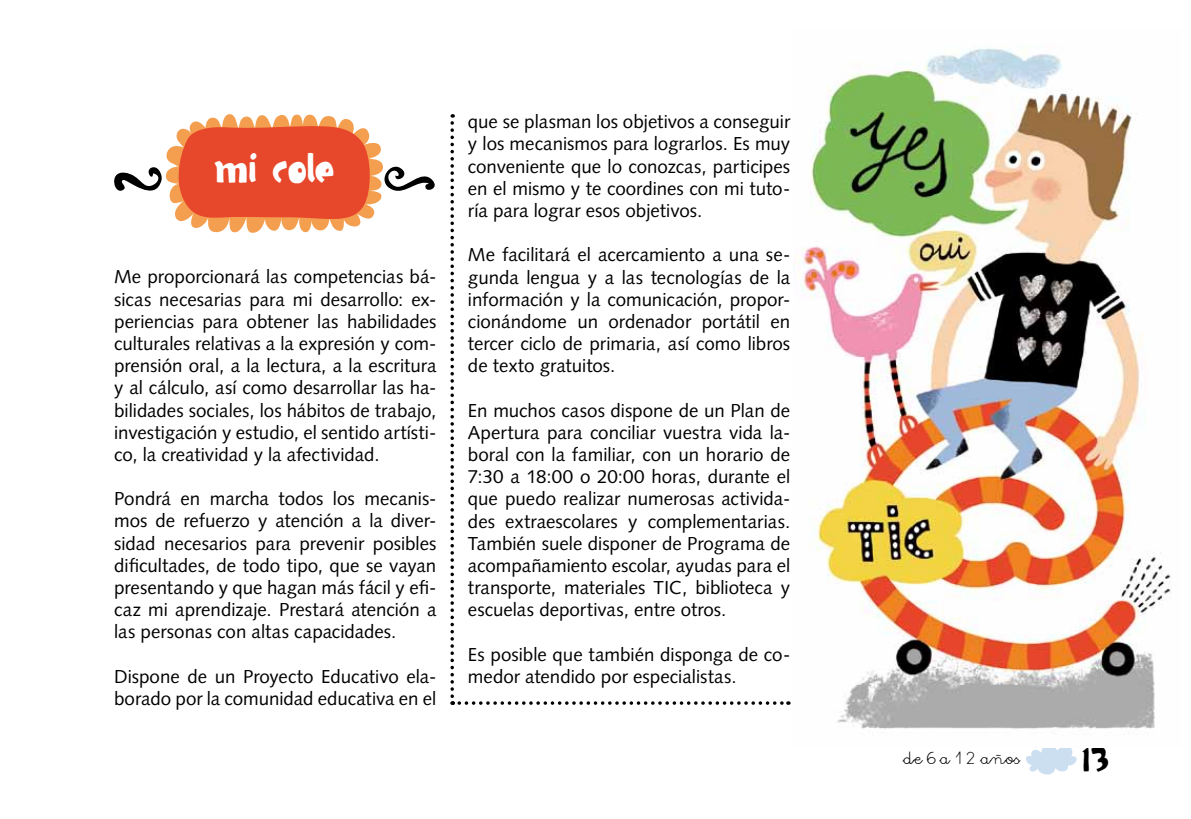
<style>
.page{position:relative;width:1191px;height:819px;background:#fff}
.page>*{position:absolute;margin:0;border:0;box-sizing:border-box;transform-origin:0 0}
.t1{font:40.25px "Geodesic New";color:#fff}
.t2{font:32.38px "Geodesic New";color:#000}
.t3{font:18.72px/22.2px "Syntax LT Std";color:#000;text-align:justify}
.t4{font:18.03px "Mamuto";color:#000}
</style>
<div class="page">
<svg style="left:1026px;top:748px;width:51px;height:27px"></svg>
<img style="left:793px;top:48px;width:378px;height:681px">
<svg style="left:450px;top:114px;width:339px;height:590px"></svg>
<svg style="left:114px;top:114px;width:321px;height:119px"></svg>
<h1 class="t1" style="left:214px;top:146px;width:122px">mi cole</h1>
<p class="t3" style="left:114px;top:266px;width:324px">Me proporcionará las competencias bá&shy;sicas necesarias para mi desarrollo: ex&shy;periencias para obtener las habilidades culturales relativas a la expresión y com&shy;prensión oral, a la lectura, a la escritura y al cálculo, así como desarrollar las ha&shy;bilidades sociales, los hábitos de trabajo, investigación y estudio, el sentido artísti&shy;co, la creatividad y la afectividad.</p>
<p class="t3" style="left:114px;top:487px;width:324px">Pondrá en marcha todos los mecanis&shy;mos de refuerzo y atención a la diver&shy;sidad necesarios para prevenir posibles dificultades, de todo tipo, que se vayan presentando y que hagan más fácil y efi&shy;caz mi aprendizaje. Prestará atención a las personas con altas capacidades.</p>
<p class="t3" style="left:114px;top:665px;width:324px">Dispone de un Proyecto Educativo ela&shy;borado por la comunidad educativa en el</p>
<p class="t3" style="left:468px;top:111px;width:324px">que se plasman los objetivos a conseguir y los mecanismos para lograrlos. Es muy conveniente que lo conozcas, participes en el mismo y te coordines con mi tuto&shy;ría para lograr esos objetivos.</p>
<p class="t3" style="left:468px;top:244px;width:324px">Me facilitará el acercamiento a una se&shy;gunda lengua y a las tecnologías de la información y la comunicación, propor&shy;cionándome un ordenador portátil en tercer ciclo de primaria, así como libros de texto gratuitos.</p>
<p class="t3" style="left:468px;top:399px;width:324px">En muchos casos dispone de un Plan de Apertura para conciliar vuestra vida la&shy;boral con la familiar, con un horario de 7:30 a 18:00 o 20:00 horas, durante el que puedo realizar numerosas activida&shy;des extraescolares y complementarias.<br>También suele disponer de Programa de acompañamiento escolar, ayudas para el transporte, materiales TIC, biblioteca y escuelas deportivas, entre otros.</p>
<p class="t3" style="left:468px;top:643px;width:324px">Es posible que también disponga de co&shy;medor atendido por especialistas.</p>
<p class="t4" style="left:903px;top:748px;width:118px">de 6 a 12 años</p>
<h2 class="t2" style="left:1082px;top:742px;width:28px">13</h2>
</div>
